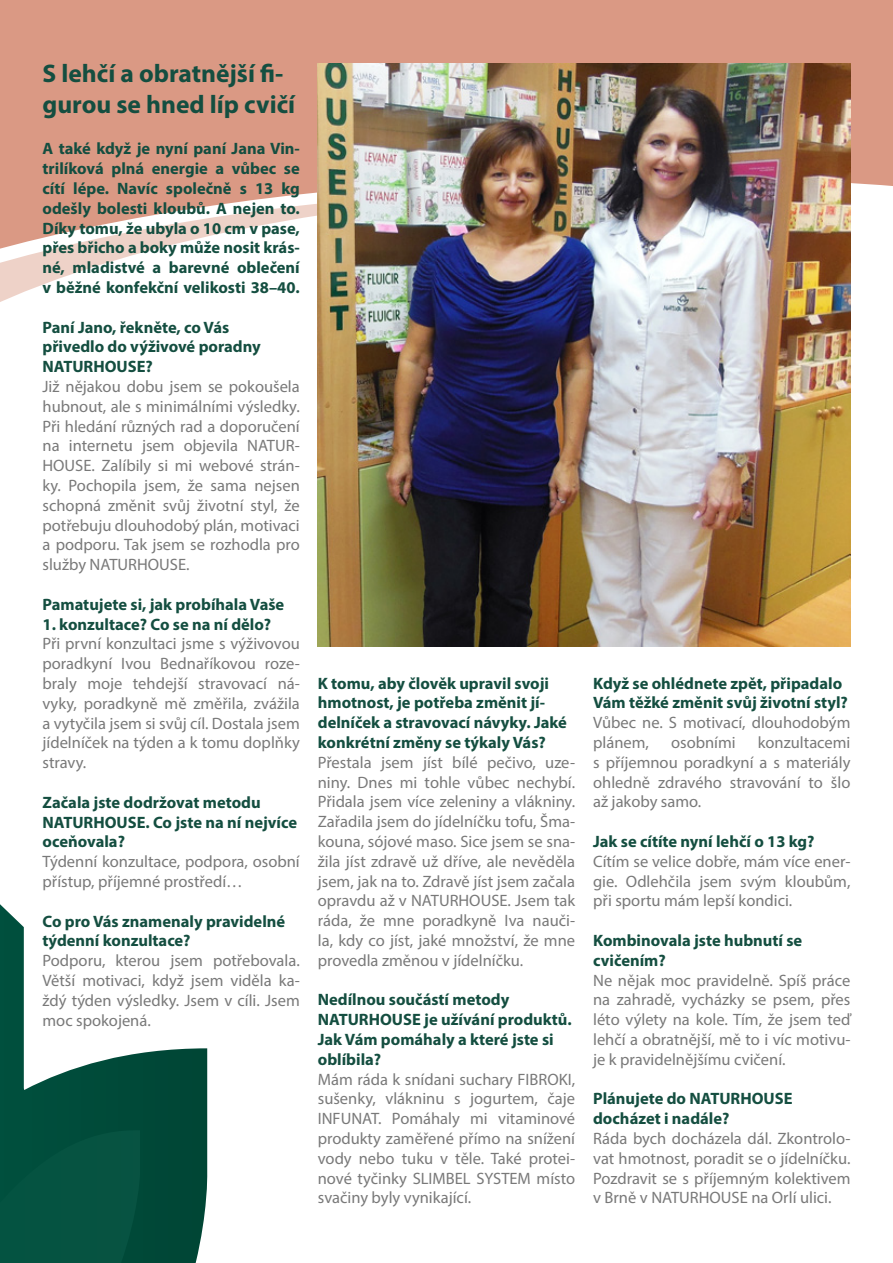
<style>
.page{position:relative;width:893px;height:1263px;background:#fff}
.page>*{position:absolute;margin:0;border:0;box-sizing:border-box;transform-origin:0 0}
.t1{font:700 25.5px/30.6px "Myriad Pro";color:#144e40}
.t2{font:16.5px/19.8px "Myriad Pro";color:#797979;text-align:justify}
.t3{font:700 16.5px/19.8px "Myriad Pro";color:#144e40}
</style>
<div class="page">
<svg style="left:0;top:904px;width:208px;height:359px"></svg>
<svg style="left:0;top:269px;width:851px;height:43px"></svg>
<svg style="left:0;top:255px;width:851px;height:14px"></svg>
<svg style="left:0;top:0;width:893px;height:255px;background:#dda390"></svg>
<img style="left:318px;top:64px;width:532px;height:582px">
<h1 class="t1" style="left:43px;top:58px;width:254px">S lehčí a obratnější fi&shy;gurou se hned líp cvičí</h1>
<p class="t3" style="left:43px;top:138px;width:259px;text-align:justify">A také když je nyní paní Jana Vin&shy;trilíková plná energie a vůbec se cítí lépe. Navíc společně s 13 kg odešly bolesti kloubů. A nejen to.<br>Díky tomu, že ubyla o 10 cm v pase, přes břicho a boky může nosit krás&shy;né, mladistvé a barevné oblečení v běžné konfekční velikosti 38–40.</p>
<p class="t3" style="left:43px;top:316px;width:220px">Paní Jano, řekněte, co Vás přivedlo do výživové poradny<br>NATURHOUSE?</p>
<p class="t2" style="left:43px;top:376px;width:259px">Již nějakou dobu jsem se pokoušela hubnout, ale s minimálními výsledky.<br>Při hledání různých rad a doporučení na internetu jsem objevila NATUR-HOUSE. Zalíbily si mi webové strán&shy;ky. Pochopila jsem, že sama nejsen schopná změnit svůj životní styl, že potřebuju dlouhodobý plán, motivaci a podporu. Tak jsem se rozhodla pro služby NATURHOUSE.</p>
<p class="t3" style="left:43px;top:594px;width:243px">Pamatujete si, jak probíhala Vaše</p>
<p class="t3" style="left:43px;top:613px;width:230px">1. konzultace? Co se na ní dělo?</p>
<p class="t2" style="left:43px;top:634px;width:259px">Při první konzultaci jsme s výživovou poradkyní Ivou Bednaříkovou roze&shy;braly moje tehdejší stravovací ná&shy;vyky, poradkyně mě změřila, zvážila a vytyčila jsem si svůj cíl. Dostala jsem jídelníček na týden a k tomu doplňky stravy.</p>
<p class="t3" style="left:43px;top:792px;width:256px">Začala jste dodržovat metodu<br>NATURHOUSE. Co jste na ní nejvíce oceňovala?</p>
<p class="t2" style="left:43px;top:851px;width:259px">Týdenní konzultace, podpora, osobní přístup, příjemné prostředí…</p>
<p class="t3" style="left:43px;top:910px;width:244px">Co pro Vás znamenaly pravidelné týdenní konzultace?</p>
<p class="t2" style="left:43px;top:950px;width:259px">Podporu, kterou jsem potřebovala.<br>Větší motivaci, když jsem viděla ka&shy;ždý týden výsledky. Jsem v cíli. Jsem moc spokojená.</p>
<p class="t3" style="left:318px;top:672px;width:251px">K tomu, aby člověk upravil svoji hmotnost, je potřeba změnit jí&shy;delníček a stravovací návyky. Jaké konkrétní změny se týkaly Vás?</p>
<p class="t2" style="left:318px;top:752px;width:259px">Přestala jsem jíst bílé pečivo, uze&shy;niny. Dnes mi tohle vůbec nechybí.<br>Přidala jsem více zeleniny a vlákniny.<br>Zařadila jsem do jídelníčku tofu, Šma&shy;kouna, sójové maso. Sice jsem se sna&shy;žila jíst zdravě už dříve, ale nevěděla jsem, jak na to. Zdravě jíst jsem začala opravdu až v NATURHOUSE. Jsem tak ráda, že mne poradkyně Iva nauči&shy;la, kdy co jíst, jaké množství, že mne provedla změnou v jídelníčku.</p>
<p class="t3" style="left:318px;top:989px;width:255px">Nedílnou součástí metody<br>NATURHOUSE je užívání produktů.<br>Jak Vám pomáhaly a které jste si oblíbila?</p>
<p class="t2" style="left:318px;top:1069px;width:259px">Mám ráda k snídani suchary FIBROKI, sušenky, vlákninu s jogurtem, čaje INFUNAT. Pomáhaly mi vitaminové produkty zaměřené přímo na snížení vody nebo tuku v těle. Také protei&shy;nové tyčinky SLIMBEL SYSTEM místo svačiny byly vynikající.</p>
<p class="t3" style="left:593px;top:672px;width:256px">Když se ohlédnete zpět, připadalo<br>Vám těžké změnit svůj životní styl?</p>
<p class="t2" style="left:593px;top:712px;width:259px">Vůbec ne. S motivací, dlouhodobým plánem,</p>
<p class="t2" style="left:593px;top:732px;width:259px;text-indent:165px">konzultacemi s příjemnou poradkyní a s materiály ohledně zdravého stravování to šlo až jakoby samo.</p>
<p class="t3" style="left:593px;top:831px;width:223px">Jak se cítíte nyní lehčí o 13 kg?</p>
<p class="t2" style="left:593px;top:851px;width:259px">Cítím se velice dobře, mám více ener&shy;gie. Odlehčila jsem svým kloubům, při sportu mám lepší kondici.</p>
<p class="t3" style="left:593px;top:930px;width:211px">Kombinovala jste hubnutí se cvičením?</p>
<p class="t2" style="left:593px;top:970px;width:259px">Ne nějak moc pravidelně. Spíš práce na zahradě, vycházky se psem, přes léto výlety na kole. Tím, že jsem teď lehčí a obratnější, mě to i víc motivu&shy;je k pravidelnějšímu cvičení.</p>
<p class="t3" style="left:593px;top:1088px;width:201px">Plánujete do NATURHOUSE docházet i nadále?</p>
<p class="t2" style="left:593px;top:1128px;width:259px">Ráda bych docházela dál. Zkontrolo&shy;vat hmotnost, poradit se o jídelníčku.<br>Pozdravit se s příjemným kolektivem v Brně v NATURHOUSE na Orlí ulici.</p>
<p class="t2" style="left:671px;top:732px;width:66px">osobními</p>
</div>
